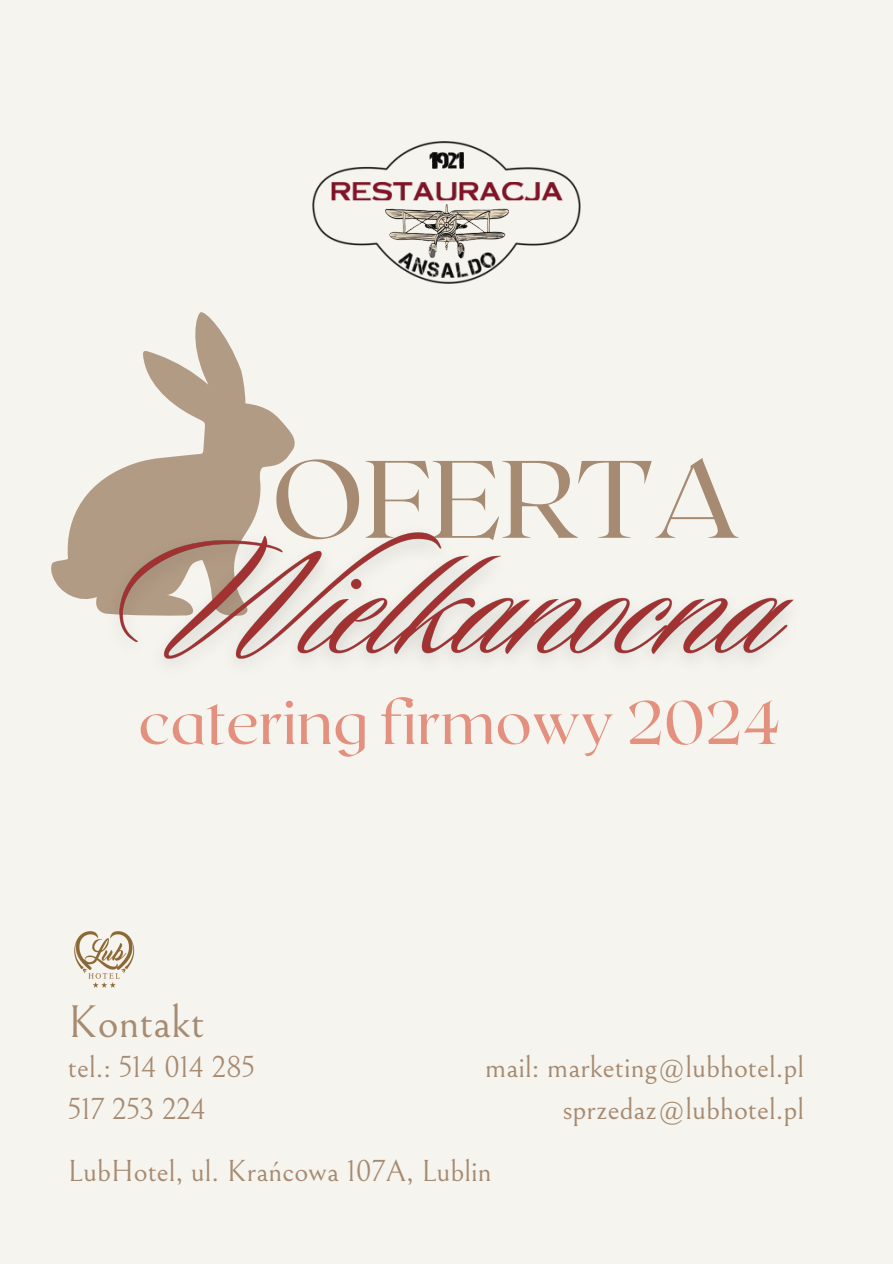
<style>
.page{position:relative;width:893px;height:1264px;background:#fff}
.page>*{position:absolute;margin:0;border:0;box-sizing:border-box;transform-origin:0 0}
.t1{font:109.8px "Roxborough CF";color:#a68b72}
.t2{font:61.05px "Roxborough CF";color:#e4907e}
.t3{font:45px "Bellefair";color:#a68b72}
.t4{font:30px "Bellefair";color:#a68b72}
</style>
<div class="page">
<div style="left:0;top:0;width:892px;height:1263px;background:#f6f4ee"></div>
<svg style="left:51px;top:312px;width:244px;height:287px"></svg>
<img style="left:313px;top:142px;width:267px;height:141px">
<img style="left:385px;top:205px;width:124px;height:53px">
<img style="left:331px;top:182px;width:232px;height:19px">
<img style="left:398px;top:252px;width:84px;height:25px">
<img style="left:480px;top:252px;width:15px;height:15px">
<img style="left:74px;top:931px;width:61px;height:57px">
<img style="left:95px;top:508px;width:699px;height:153px">
<p class="t1" style="left:271px;top:428px;width:471px">OFERTA</p>
<p class="t2" style="left:138px;top:683px;width:643px">catering firmowy 2024</p>
<h2 class="t3" style="left:68px;top:998px;width:138px">Kontakt</h2>
<h3 class="t4" style="left:68px;top:1050px;width:188px">tel.: 514 014 285</h3>
<p class="t4" style="left:68px;top:1092px;width:139px">517 253 224</p>
<h4 class="t4" style="left:485px;top:1050px;width:320px">mail: marketing@lubhotel.pl</h4>
<p class="t4" style="left:562px;top:1092px;width:243px">sprzedaz@lubhotel.pl</p>
<p class="t4" style="left:68px;top:1155px;width:425px">LubHotel, ul. Krańcowa 107A, Lublin</p>
</div>
